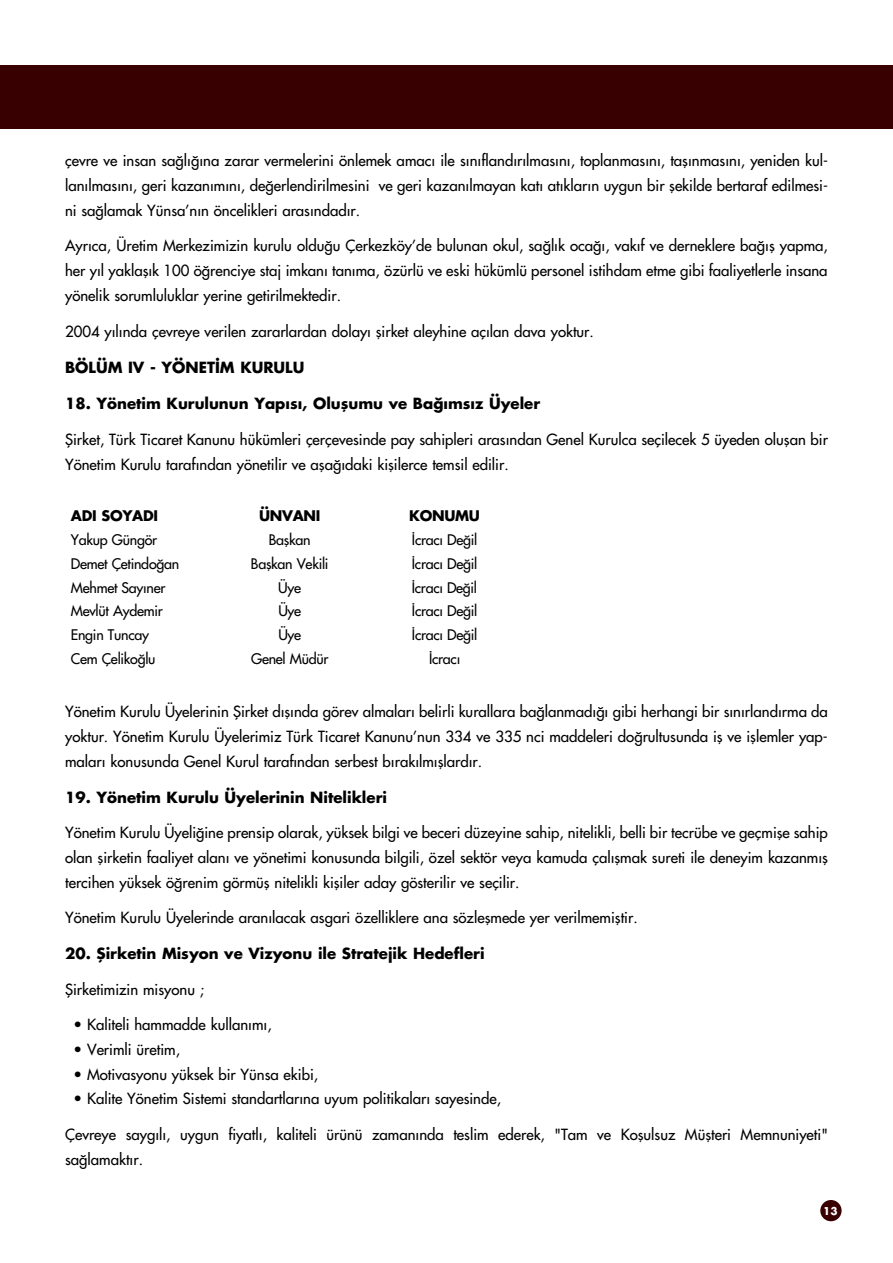
<style>
.page{position:relative;width:893px;height:1263px;background:#fff}
.page>*{position:absolute;margin:0;border:0;box-sizing:border-box;transform-origin:0 0}
.t1{font:15px/24.8px "Futura T";color:#000;text-align:justify}
.t2{font:15px "Futura T Bold";color:#000}
.t3{font:14.25px "Futura T";letter-spacing:-.02em;color:#000}
.t4{font:14.25px "Futura T Bold";letter-spacing:-.02em;color:#000}
.t5{font:10.5px "Futura T Bold";color:#fff}
</style>
<div class="page">
<div style="left:0;top:65px;width:892px;height:63px;background:#380000"></div>
<div style="left:820px;top:1200px;width:21px;height:21px;background:#380000;border-radius:50%"></div>
<p class="t1" style="left:65px;top:150px;width:764px">çevre ve insan sa¤l›¤›na zarar vermelerini önlemek amac› ile s›n›fland›r›lmas›n›, toplanmas›n›, tafl›nmas›n›, yeniden kul&shy;lan›lmas›n›, geri kazan›m›n›, de¤erlendirilmesini ve geri kazan›lmayan kat› at›klar›n uygun bir flekilde bertaraf edilmesi&shy;ni sa¤lamak Yünsa’n›n öncelikleri aras›ndad›r.</p>
<p class="t1" style="left:65px;top:234px;width:764px">Ayr›ca, Üretim Merkezimizin kurulu oldu¤u Çerkezköy’de bulunan okul, sa¤l›k oca¤›, vak›f ve derneklere ba¤›fl yapma, her y›l yaklafl›k 100 ö¤renciye staj imkan› tan›ma, özürlü ve eski hükümlü personel istihdam etme gibi faaliyetlerle insana yönelik sorumluluklar yerine getirilmektedir.</p>
<p class="t1" style="left:65px;top:320px;width:530px">2004 y›l›nda çevreye verilen zararlardan dolay› flirket aleyhine aç›lan dava yoktur.</p>
<p class="t2" style="left:65px;top:361px;width:241px">BÖLÜM IV - YÖNET‹M KURULU</p>
<p class="t2" style="left:65px;top:397px;width:476px">18. Yönetim Kurulunun Yap›s›, Oluflumu ve Ba¤›ms›z Üyeler</p>
<p class="t1" style="left:65px;top:428px;width:764px">fiirket, Türk Ticaret Kanunu hükümleri çerçevesinde pay sahipleri aras›ndan Genel Kurulca seçilecek 5 üyeden oluflan bir<br>Yönetim Kurulu taraf›ndan yönetilir ve afla¤›daki kiflilerce temsil edilir.</p>
<p class="t4" style="left:71px;top:509px;width:89px">ADI SOYADI</p>
<p class="t4" style="left:259px;top:509px;width:63px">ÜNVANI</p>
<p class="t4" style="left:409px;top:509px;width:72px">KONUMU</p>
<p class="t3" style="left:71px;top:532px;width:88px">Yakup Güngör</p>
<p class="t3" style="left:269px;top:532px;width:43px">Baflkan</p>
<p class="t3" style="left:412px;top:532px;width:67px">‹crac› De¤il</p>
<p class="t3" style="left:71px;top:556px;width:110px">Demet Çetindo¤an</p>
<p class="t3" style="left:251px;top:556px;width:79px">Baflkan Vekili</p>
<p class="t3" style="left:412px;top:556px;width:67px">‹crac› De¤il</p>
<p class="t3" style="left:71px;top:580px;width:96px">Mehmet Say›ner</p>
<p class="t3" style="left:278px;top:580px;width:24px">Üye</p>
<p class="t3" style="left:412px;top:580px;width:67px">‹crac› De¤il</p>
<p class="t3" style="left:71px;top:604px;width:93px">Mevlüt Aydemir</p>
<p class="t3" style="left:278px;top:604px;width:24px">Üye</p>
<p class="t3" style="left:412px;top:604px;width:67px">‹crac› De¤il</p>
<p class="t3" style="left:71px;top:628px;width:80px">Engin Tuncay</p>
<p class="t3" style="left:278px;top:628px;width:24px">Üye</p>
<p class="t3" style="left:412px;top:628px;width:67px">‹crac› De¤il</p>
<p class="t3" style="left:71px;top:652px;width:86px">Cem Çeliko¤lu</p>
<p class="t3" style="left:251px;top:652px;width:79px">Genel Müdür</p>
<p class="t3" style="left:429px;top:652px;width:33px">‹crac›</p>
<p class="t1" style="left:65px;top:700px;width:764px">Yönetim Kurulu Üyelerinin fiirket d›fl›nda görev almalar› belirli kurallara ba¤lanmad›¤› gibi herhangi bir s›n›rland›rma da yoktur. Yönetim Kurulu Üyelerimiz Türk Ticaret Kanunu’nun 334 ve 335 nci maddeleri do¤rultusunda ifl ve ifllemler yap&shy;malar› konusunda Genel Kurul taraf›ndan serbest b›rak›lm›fllard›r.</p>
<p class="t2" style="left:65px;top:790px;width:323px">19. Yönetim Kurulu Üyelerinin Nitelikleri</p>
<p class="t1" style="left:65px;top:822px;width:764px">Yönetim Kurulu Üyeli¤ine prensip olarak, yüksek bilgi ve beceri düzeyine sahip, nitelikli, belli bir tecrübe ve geçmifle sahip olan flirketin faaliyet alan› ve yönetimi konusunda bilgili, özel sektör veya kamuda çal›flmak sureti ile deneyim kazanm›fl tercihen yüksek ö¤renim görmüfl nitelikli kifliler aday gösterilir ve seçilir.</p>
<p class="t1" style="left:65px;top:906px;width:574px">Yönetim Kurulu Üyelerinde aran›lacak asgari özelliklere ana sözleflmede yer verilmemifltir.</p>
<p class="t2" style="left:65px;top:947px;width:421px">20. fiirketin Misyon ve Vizyonu ile Stratejik Hedefleri</p>
<p class="t1" style="left:65px;top:978px;width:140px">fiirketimizin misyonu ;</p>
<p class="t1" style="left:74px;top:1013px;width:199px">• Kaliteli hammadde kullan›m›,</p>
<p class="t1" style="left:74px;top:1038px;width:108px">• Verimli üretim,</p>
<p class="t1" style="left:74px;top:1063px;width:246px">• Motivasyonu yüksek bir Yünsa ekibi,</p>
<p class="t1" style="left:74px;top:1088px;width:429px">• Kalite Yönetim Sistemi standartlar›na uyum politikalar› sayesinde,</p>
<p class="t1" style="left:65px;top:1123px;width:764px">Çevreye sayg›l›, uygun fiyatl›, kaliteli ürünü zaman›nda teslim ederek, "Tam ve Koflulsuz Müflteri Memnuniyeti" sa¤lamakt›r.</p>
<p class="t5" style="left:823px;top:1206px;width:16px">13</p>
</div>
